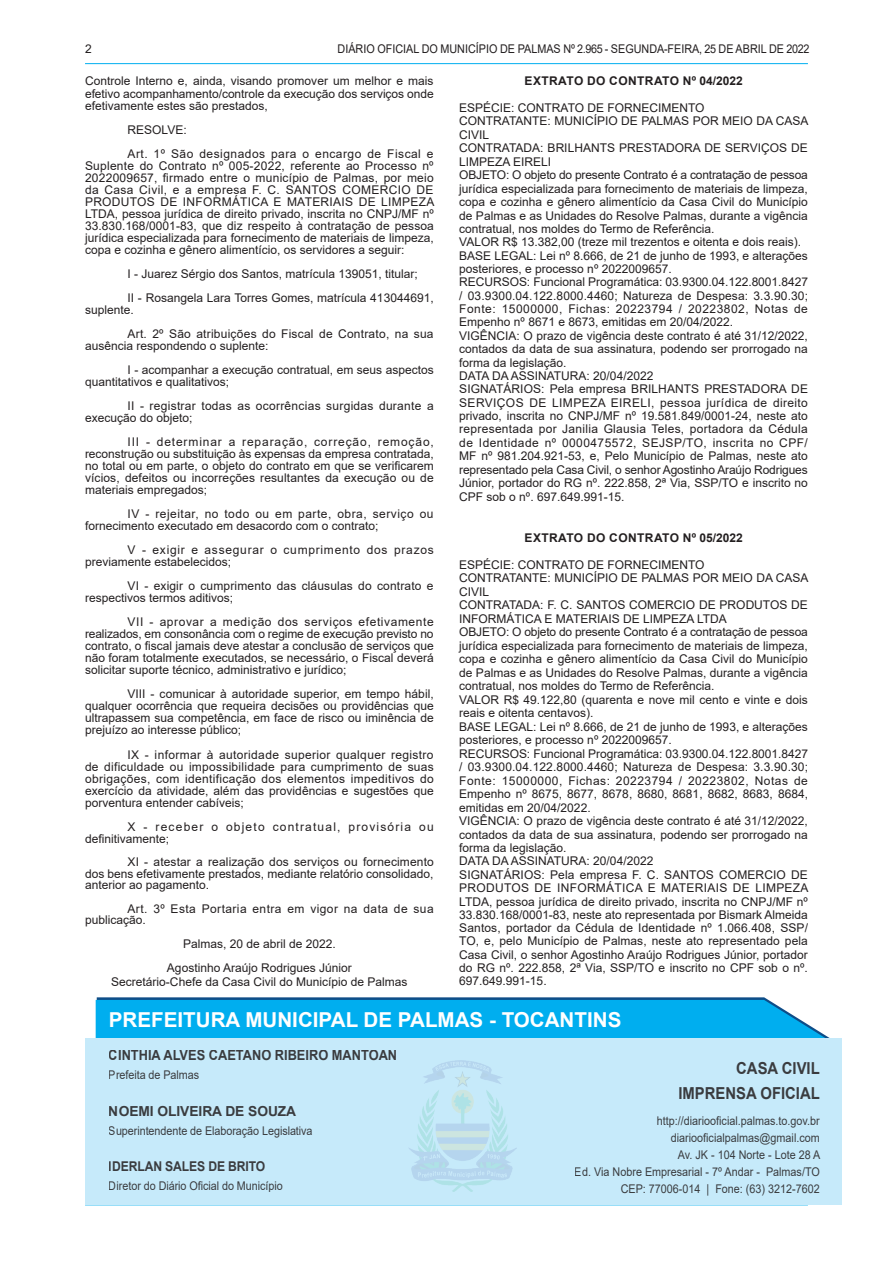
<style>
.page{position:relative;width:893px;height:1263px;background:#fff}
.page>*{position:absolute;margin:0;border:0;box-sizing:border-box;transform-origin:0 0}
.t1{font:700 20.55px "Arial";color:#fff}
.t2{font:700 16.5px/25.7px "Arial";color:#231f20;text-align:right;scale:.9 1}
.t3{font:700 14.25px "Arial";color:#231f20;scale:.9 1}
.t4{font:700 13.8px "Arial";letter-spacing:-.005em;color:#231f20}
.t5{font:700 13.5px "Arial";letter-spacing:-.01em;color:#231f20;scale:.9 1}
.t6{font:12px/13.4px "Arial";color:#231f20;text-align:justify}
.t7{font:12px/17.1px "Arial";color:#231f20;text-align:right;scale:.9 1}
.t8{font:12px/24px "Arial";letter-spacing:.025em;color:#231f20}
.t9{font:12px/12px "Arial";letter-spacing:.06em;color:#231f20}
.t10{font:12px/24px "Arial";letter-spacing:.07em;color:#231f20}
.t11{font:12px/11.9px "Arial";letter-spacing:.1em;color:#231f20}
.t12{font:12px/24px "Arial";letter-spacing:.02em;color:#231f20}
.t13{font:12px/11.7px "Arial";letter-spacing:.035em;color:#231f20}
.t14{font:700 12px "Arial";letter-spacing:.035em;color:#231f20}
.t15{font:12px/24px "Arial";letter-spacing:.04em;color:#231f20}
</style>
<div class="page">
<hr style="left:85px;top:63px;width:723px;height:1px;background:#00aeef">
<hr style="left:85px;top:1204px;width:723px;height:1px;background:#00aeef">
<svg style="left:96px;top:997px;width:734px;height:41px;background:#0eace9"></svg>
<div style="left:85px;top:1038px;width:757px;height:166px;background:#c6eafa"></div>
<img style="left:409px;top:1061px;width:107px;height:130px">
<p class="t6" style="left:85px;top:42px;width:8px">2</p>
<p class="t7" style="left:338px;top:40px;width:526px">DIÁRIO OFICIAL DO MUNICÍPIO DE PALMAS Nº 2.965 - SEGUNDA-FEIRA, 25 DE ABRIL DE 2022</p>
<p class="t6" style="left:85px;top:75px;width:350px;line-height:12.3px">Controle Interno e, ainda, visando promover um melhor e mais efetivo acompanhamento/controle da execução dos serviços onde efetivamente estes são prestados,</p>
<p class="t15" style="left:128px;top:118px;width:308px">RESOLVE:<br>Art. 1º São designados para o encargo de Fiscal e</p>
<p class="t6" style="left:85px;top:160px;width:351px;line-height:12px">Suplente do Contrato nº 005-2022, referente ao Processo nº 2022009657, firmado entre o município de Palmas, por meio da Casa Civil, e a empresa F. C. SANTOS COMERCIO DE PRODUTOS DE INFORMÁTICA E MATERIAIS DE LIMPEZA LTDA, pessoa jurídica de direito privado, inscrita no CNPJ/MF nº 33.830.168/0001-83, que diz respeito à contratação de pessoa jurídica especializada para fornecimento de materiais de limpeza, copa e cozinha e gênero alimentício, os servidores a seguir:</p>
<p class="t6" style="left:128px;top:262px;width:308px;line-height:24px">I - Juarez Sérgio dos Santos, matrícula 139051, titular;<br>II - Rosangela Lara Torres Gomes, matrícula 413044691,</p>
<p class="t12" style="left:128px;top:298px;width:308px;text-indent:-43px">suplente.<br>Art. 2º São atribuições do Fiscal de Contrato, na sua</p>
<p class="t6" style="left:128px;top:334px;width:308px;line-height:24px;text-indent:-43px">ausência respondendo o suplente:<br>I - acompanhar a execução contratual, em seus aspectos</p>
<p class="t8" style="left:128px;top:370px;width:308px;text-indent:-43px">quantitativos e qualitativos;<br>II - registrar todas as ocorrências surgidas durante a</p>
<p class="t10" style="left:128px;top:406px;width:308px;text-indent:-43px">execução do objeto;<br>III - determinar a reparação, correção, remoção,</p>
<p class="t6" style="left:85px;top:448px;width:350px;line-height:12px">reconstrução ou substituição às expensas da empresa contratada, no total ou em parte, o objeto do contrato em que se verificarem vícios, defeitos ou incorreções resultantes da execução ou de materiais empregados;</p>
<p class="t6" style="left:85px;top:508px;width:350px;line-height:12px;text-indent:43px">IV - rejeitar, no todo ou em parte, obra, serviço ou fornecimento executado em desacordo com o contrato;</p>
<p class="t9" style="left:85px;top:544px;width:350px;text-indent:43px">V - exigir e assegurar o cumprimento dos prazos previamente estabelecidos;</p>
<p class="t6" style="left:85px;top:580px;width:350px;line-height:12px;text-indent:43px">VI - exigir o cumprimento das cláusulas do contrato e respectivos termos aditivos;</p>
<p class="t6" style="left:85px;top:616px;width:350px;line-height:11.9px;text-indent:43px">VII - aprovar a medição dos serviços efetivamente realizados, em consonância com o regime de execução previsto no contrato, o fiscal jamais deve atestar a conclusão de serviços que não foram totalmente executados, se necessário, o Fiscal deverá solicitar suporte técnico, administrativo e jurídico;</p>
<p class="t6" style="left:85px;top:687px;width:350px;line-height:12.1px;text-indent:43px">VIII - comunicar à autoridade superior, em tempo hábil, qualquer ocorrência que requeira decisões ou providências que ultrapassem sua competência, em face de risco ou iminência de prejuízo ao interesse público;</p>
<p class="t6" style="left:85px;top:748px;width:350px;line-height:12.1px;text-indent:43px">IX - informar à autoridade superior qualquer registro de dificuldade ou impossibilidade para cumprimento de suas obrigações, com identificação dos elementos impeditivos do exercício da atividade, além das providências e sugestões que porventura entender cabíveis;</p>
<p class="t11" style="left:85px;top:821px;width:350px;text-indent:43px">X - receber o objeto contratual, provisória ou definitivamente;</p>
<p class="t6" style="left:85px;top:856px;width:350px;line-height:11.7px;text-indent:43px">XI - atestar a realização dos serviços ou fornecimento dos bens efetivamente prestados, mediante relatório consolidado, anterior ao pagamento.</p>
<p class="t13" style="left:85px;top:902px;width:350px;text-indent:43px">Art. 3º Esta Portaria entra em vigor na data de sua publicação.</p>
<p class="t6" style="left:167px;top:932px;width:186px;line-height:24px;text-align:center">Palmas, 20 de abril de 2022.<br>Agostinho Araújo Rodrigues Júnior</p>
<p class="t6" style="left:111px;top:975px;width:298px">Secretário-Chefe da Casa Civil do Município de Palmas</p>
<p class="t14" style="left:525px;top:72px;width:220px">EXTRATO DO CONTRATO Nº 04/2022</p>
<p class="t6" style="left:459px;top:101px;width:351px;text-align:left">ESPÉCIE: CONTRATO DE FORNECIMENTO<br>CONTRATANTE: MUNICÍPIO DE PALMAS POR MEIO DA CASA CIVIL<br>CONTRATADA: BRILHANTS PRESTADORA DE SERVIÇOS DE LIMPEZA EIRELI<br>OBJETO: O objeto do presente Contrato é a contratação de pessoa jurídica especializada para fornecimento de materiais de limpeza, copa e cozinha e gênero alimentício da Casa Civil do Município de Palmas e as Unidades do Resolve Palmas, durante a vigência contratual, nos moldes do Termo de Referência.<br>VALOR R$ 13.382,00 (treze mil trezentos e oitenta e dois reais).<br>BASE LEGAL: Lei nº 8.666, de 21 de junho de 1993, e alterações posteriores, e processo nº 2022009657.<br>RECURSOS: Funcional Programática: 03.9300.04.122.8001.8427 / 03.9300.04.122.8000.4460; Natureza de Despesa: 3.3.90.30; Fonte: 15000000, Fichas: 20223794 / 20223802, Notas de Empenho nº 8671 e 8673, emitidas em 20/04/2022.<br>VIGÊNCIA: O prazo de vigência deste contrato é até 31/12/2022, contados da data de sua assinatura, podendo ser prorrogado na forma da legislação.<br>DATA DA ASSINATURA: 20/04/2022<br>SIGNATÁRIOS: Pela empresa BRILHANTS PRESTADORA DE SERVIÇOS DE LIMPEZA EIRELI, pessoa jurídica de direito privado, inscrita no CNPJ/MF nº 19.581.849/0001-24, neste ato representada por Janilia Glausia Teles, portadora da Cédula de Identidade nº 0000475572, SEJSP/TO, inscrita no CPF/ MF nº 981.204.921-53, e, Pelo Município de Palmas, neste ato representado pela Casa Civil, o senhor Agostinho Araújo Rodrigues Júnior, portador do RG nº. 222.858, 2ª Via, SSP/TO e inscrito no CPF sob o nº. 697.649.991-15.</p>
<p class="t14" style="left:525px;top:529px;width:220px">EXTRATO DO CONTRATO Nº 05/2022</p>
<p class="t6" style="left:459px;top:558px;width:351px;text-align:left">ESPÉCIE: CONTRATO DE FORNECIMENTO<br>CONTRATANTE: MUNICÍPIO DE PALMAS POR MEIO DA CASA CIVIL<br>CONTRATADA: F. C. SANTOS COMERCIO DE PRODUTOS DE INFORMÁTICA E MATERIAIS DE LIMPEZA LTDA<br>OBJETO: O objeto do presente Contrato é a contratação de pessoa jurídica especializada para fornecimento de materiais de limpeza, copa e cozinha e gênero alimentício da Casa Civil do Município de Palmas e as Unidades do Resolve Palmas, durante a vigência contratual, nos moldes do Termo de Referência.<br>VALOR R$ 49.122,80 (quarenta e nove mil cento e vinte e dois reais e oitenta centavos).<br>BASE LEGAL: Lei nº 8.666, de 21 de junho de 1993, e alterações posteriores, e processo nº 2022009657.<br>RECURSOS: Funcional Programática: 03.9300.04.122.8001.8427 / 03.9300.04.122.8000.4460; Natureza de Despesa: 3.3.90.30; Fonte: 15000000, Fichas: 20223794 / 20223802, Notas de Empenho nº 8675, 8677, 8678, 8680, 8681, 8682, 8683, 8684, emitidas em 20/04/2022.<br>VIGÊNCIA: O prazo de vigência deste contrato é até 31/12/2022, contados da data de sua assinatura, podendo ser prorrogado na forma da legislação.<br>DATA DA ASSINATURA: 20/04/2022<br>SIGNATÁRIOS: Pela empresa F. C. SANTOS COMERCIO DE PRODUTOS DE INFORMÁTICA E MATERIAIS DE LIMPEZA LTDA, pessoa jurídica de direito privado, inscrita no CNPJ/MF nº 33.830.168/0001-83, neste ato representada por Bismark Almeida Santos, portador da Cédula de Identidade nº 1.066.408, SSP/ TO, e, pelo Município de Palmas, neste ato representado pela Casa Civil, o senhor Agostinho Araújo Rodrigues Júnior, portador do RG nº. 222.858, 2ª Via, SSP/TO e inscrito no CPF sob o nº.<br>697.649.991-15.</p>
<h1 class="t1" style="left:109px;top:1005px;width:514px">PREFEITURA MUNICIPAL DE PALMAS - TOCANTINS</h1>
<p class="t3" style="left:109px;top:1045px;width:322px">CINTHIA ALVES CAETANO RIBEIRO MANTOAN</p>
<p class="t7" style="left:109px;top:1066px;width:102px">Prefeita de Palmas</p>
<p class="t4" style="left:109px;top:1102px;width:189px">NOEMI OLIVEIRA DE SOUZA</p>
<p class="t7" style="left:109px;top:1122px;width:228px">Superintendente de Elaboração Legislativa</p>
<p class="t5" style="left:109px;top:1157px;width:175px">IDERLAN SALES DE BRITO</p>
<p class="t7" style="left:109px;top:1177px;width:195px">Diretor do Diário Oficial do Município</p>
<h2 class="t2" style="left:678px;top:1055px;width:159px">CASA CIVIL<br>IMPRENSA OFICIAL</h2>
<p class="t7" style="left:575px;top:1112px;width:274px">http://diariooficial.palmas.to.gov.br diariooficialpalmas@gmail.com<br>Av. JK - 104 Norte - Lote 28 A<br>Ed. Via Nobre Empresarial - 7º Andar - Palmas/TO CEP: 77006-014 | Fone: (63) 3212-7602</p>
</div>
